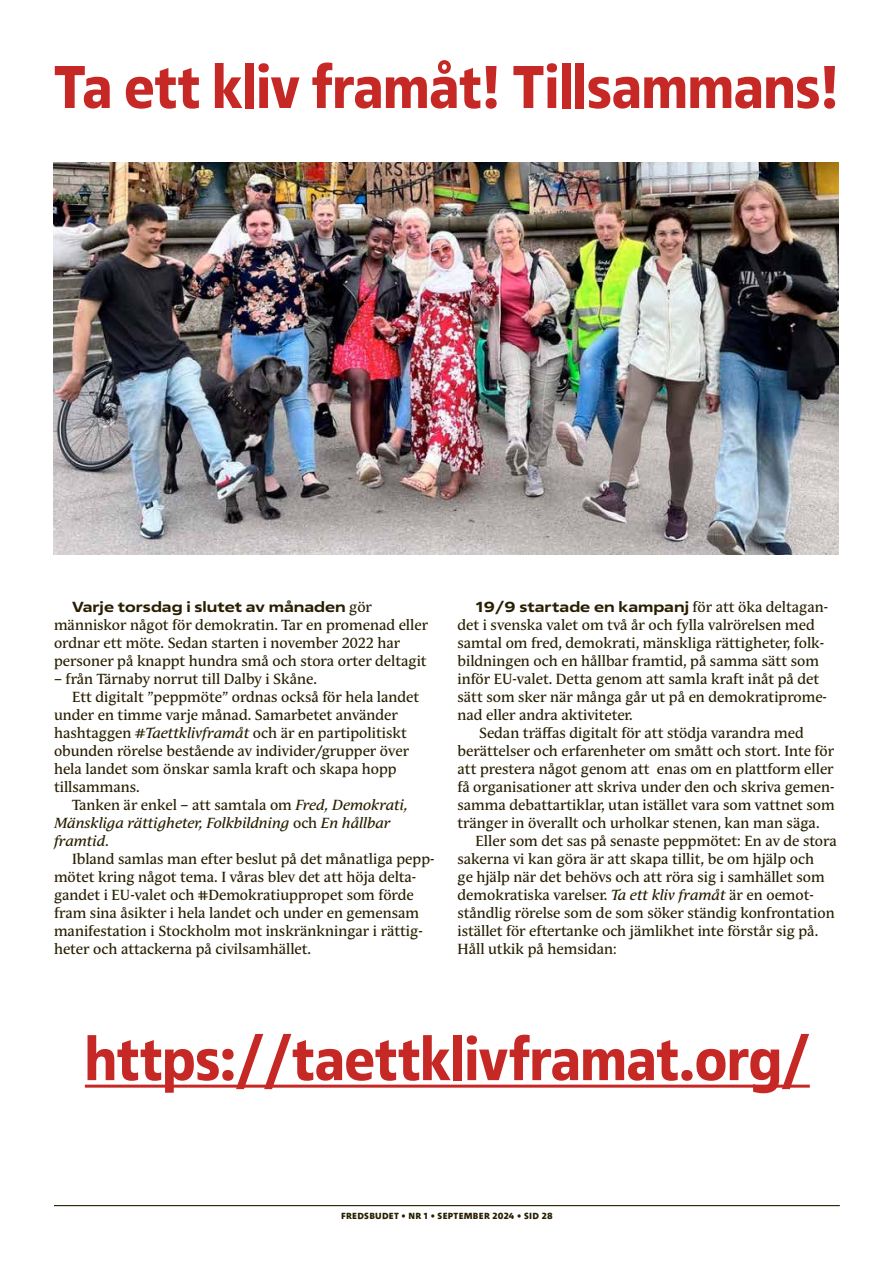
<style>
.page{position:relative;width:893px;height:1263px;background:#fff}
.page>*{position:absolute;margin:0;border:0;box-sizing:border-box;transform-origin:0 0}
.t1{font:700 condensed 60px "Fact";color:#c62925}
.t2{font:14.55px/18px "Andulka Text Pro";color:#281f00}
.t3{font:700 expanded 14.55px "Fact";color:#281f00}
.t4{font:italic 14.55px "Andulka Text Pro";color:#281f00}
.t5{font:800 9px "Between 3";letter-spacing:.03em;color:#281f00}
.s1{font-family:"Andulka Text Pro";font-weight:400;font-stretch:normal}
.s2{font-style:italic}
.s3{font-style:normal}
</style>
<div class="page">
<hr style="left:54px;top:1205px;width:786px;height:1px;background:#281f00">
<hr style="left:85px;top:1084px;width:725px;height:3px;background:#c62925">
<img style="left:53px;top:162px;width:786px;height:393px">
<h1 class="t1" style="left:54px;top:48px;width:786px">Ta ett kliv framåt! Tillsammans!</h1>
<p class="t3" style="left:72px;top:597px;width:301px">Varje torsdag i slutet av månaden <span class="s1">gör</span></p>
<p class="t2" style="left:54px;top:616px;width:376px">människor något för demokratin. Tar en promenad eller ordnar ett möte. Sedan starten i november 2022 har personer på knappt hundra små och stora orter deltagit</p>
<p class="t2" style="left:54px;top:670px;width:264px">– från Tärnaby norrut till Dalby i Skåne.</p>
<p class="t2" style="left:72px;top:688px;width:349px">Ett digitalt ”peppmöte” ordnas också för hela landet</p>
<p class="t2" style="left:54px;top:706px;width:345px">under en timme varje månad. Samarbetet använder</p>
<p class="t2" style="left:54px;top:724px;width:354px">hashtaggen <span class="s2">#Taettklivframåt</span> och är en partipolitiskt</p>
<p class="t2" style="left:54px;top:742px;width:357px">obunden rörelse bestående av individer/grupper över</p>
<p class="t2" style="left:54px;top:760px;width:344px">hela landet som önskar samla kraft och skapa hopp</p>
<p class="t2" style="left:54px;top:778px;width:87px">tillsammans.</p>
<p class="t2" style="left:72px;top:796px;width:337px">Tanken är enkel – att samtala om <span class="s2">Fred, Demokrati,</span></p>
<p class="t4" style="left:54px;top:814px;width:338px">Mänskliga rättigheter, Folkbildning <span class="s3">och</span> En hållbar</p>
<p class="t4" style="left:54px;top:832px;width:56px">framtid<span class="s3">.</span></p>
<p class="t2" style="left:72px;top:850px;width:364px">Ibland samlas man efter beslut på det månatliga pepp-</p>
<p class="t2" style="left:54px;top:868px;width:364px">mötet kring något tema. I våras blev det att höja delta-</p>
<p class="t2" style="left:54px;top:886px;width:361px">gandet i EU-valet och #Demokratiuppropet som förde</p>
<p class="t2" style="left:54px;top:904px;width:367px">fram sina åsikter i hela landet och under en gemensam</p>
<p class="t2" style="left:54px;top:922px;width:370px">manifestation i Stockholm mot inskränkningar i rättig-</p>
<p class="t2" style="left:54px;top:940px;width:259px">heter och attackerna på civilsamhället.</p>
<p class="t3" style="left:476px;top:597px;width:354px">19/9 startade en kampanj <span class="s1">för att öka deltagan-</span></p>
<p class="t2" style="left:458px;top:616px;width:359px">det i svenska valet om två år och fylla valrörelsen med</p>
<p class="t2" style="left:458px;top:634px;width:368px">samtal om fred, demokrati, mänskliga rättigheter, folk-</p>
<p class="t2" style="left:458px;top:652px;width:363px">bildningen och en hållbar framtid, på samma sätt som</p>
<p class="t2" style="left:458px;top:670px;width:363px">inför EU-valet. Detta genom att samla kraft inåt på det</p>
<p class="t2" style="left:458px;top:688px;width:371px">sätt som sker när många går ut på en demokratiprome-</p>
<p class="t2" style="left:458px;top:706px;width:177px">nad eller andra aktiviteter.</p>
<p class="t2" style="left:479px;top:724px;width:326px">Sedan träffas digitalt för att stödja varandra med</p>
<p class="t2" style="left:458px;top:742px;width:378px">berättelser och erfarenheter om smått och stort. Inte för</p>
<p class="t2" style="left:458px;top:760px;width:378px">att prestera något genom att enas om en plattform eller</p>
<p class="t2" style="left:458px;top:778px;width:378px">få organisationer att skriva under den och skriva gemen-</p>
<p class="t2" style="left:458px;top:796px;width:379px">samma debattartiklar, utan istället vara som vattnet som</p>
<p class="t2" style="left:458px;top:814px;width:364px">tränger in överallt och urholkar stenen, kan man säga.</p>
<p class="t2" style="left:476px;top:832px;width:363px">Eller som det sas på senaste peppmötet: En av de stora</p>
<p class="t2" style="left:458px;top:850px;width:358px">sakerna vi kan göra är att skapa tillit, be om hjälp och</p>
<p class="t2" style="left:458px;top:868px;width:369px">ge hjälp när det behövs och att röra sig i samhället som</p>
<p class="t2" style="left:458px;top:886px;width:358px">demokratiska varelser. <span class="s2">Ta ett kliv framåt</span> är en oemot-</p>
<p class="t2" style="left:458px;top:904px;width:379px">ståndlig rörelse som de som söker ständig konfrontation</p>
<p class="t2" style="left:458px;top:922px;width:362px">istället för eftertanke och jämlikhet inte förstår sig på.</p>
<p class="t2" style="left:458px;top:940px;width:161px">Håll utkik på hemsidan:</p>
<h1 class="t1" style="left:85px;top:1020px;width:726px">https://taettklivframat.org/</h1>
<p class="t5" style="left:341px;top:1210px;width:213px">FREDSBUDET • NR 1 • SEPTEMBER 2024 • SID 28</p>
</div>
